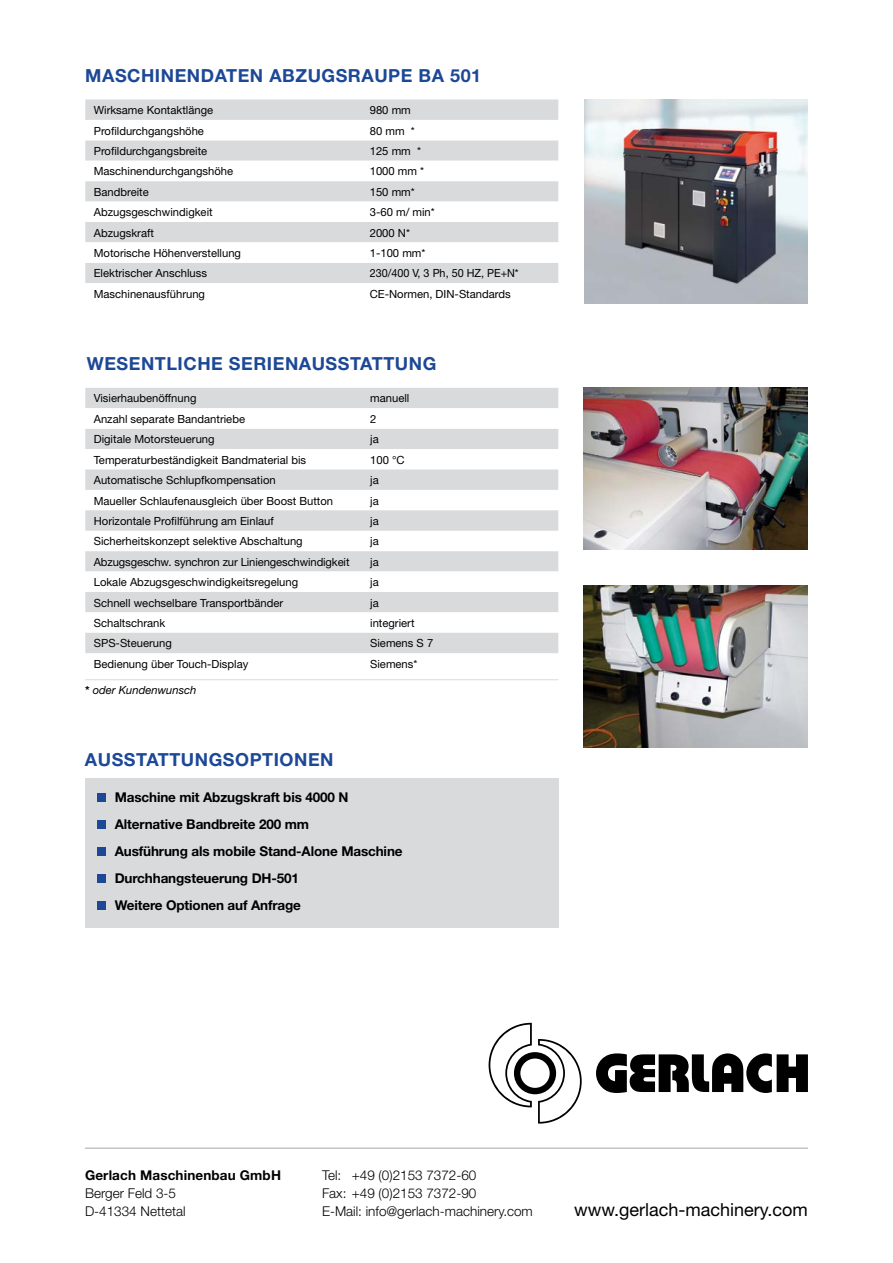
<style>
.page{position:relative;width:893px;height:1263px;background:#fff}
.page>*{position:absolute;margin:0;border:0;box-sizing:border-box;transform-origin:0 0}
.t1{font:700 18px "Helvetica Neue LT";letter-spacing:.03em;color:#1c4896}
.t2{font:18px "Helvetica Neue LT";color:#000}
.t3{font:700 13.5px/27px "Helvetica Neue LT";letter-spacing:-.01em;color:#000}
.t4{font:300 13.5px/18px "Helvetica Neue LT";color:#000}
.t5{font:700 13.5px "Helvetica Neue LT";letter-spacing:.01em;color:#000}
.t6{font:11.25px "Helvetica Neue LT";color:#000}
.t7{font:11.25px "Helvetica Neue LT";color:#000;scale:.96 1}
.t8{font:italic 11.25px "Helvetica Neue LT";color:#000}
.s1{font-weight:700;font-style:normal}
</style>
<div class="page">
<hr style="left:85px;top:1147px;width:723px;height:2px;background:#87888a">
<img style="left:584px;top:99px;width:224px;height:205px">
<div style="left:85px;top:778px;width:473px;height:150px;background:#d9dadb"></div>
<img style="left:584px;top:388px;width:224px;height:162px">
<img style="left:584px;top:586px;width:224px;height:162px">
<hr style="left:85px;top:679px;width:473px;height:1px;background:#d9dadb">
<svg style="left:596px;top:1053px;width:212px;height:40px"></svg>
<svg style="left:489px;top:1023px;width:93px;height:100px"></svg>
<div style="left:85px;top:99px;width:473px;height:21px;background:#d9dadb"></div>
<svg style="left:85px;top:140px;width:473px;height:143px;fill:#d9dadb"></svg>
<div style="left:85px;top:388px;width:473px;height:20px;background:#d9dadb"></div>
<div style="left:85px;top:429px;width:473px;height:20px;background:#d9dadb"></div>
<svg style="left:85px;top:469px;width:473px;height:184px;fill:#d9dadb"></svg>
<div style="left:98px;top:793px;width:8px;height:9px;background:#1c4896"></div>
<div style="left:98px;top:820px;width:8px;height:9px;background:#1c4896"></div>
<div style="left:98px;top:847px;width:8px;height:9px;background:#1c4896"></div>
<div style="left:98px;top:874px;width:8px;height:9px;background:#1c4896"></div>
<div style="left:98px;top:901px;width:8px;height:9px;background:#1c4896"></div>
<h1 class="t1" style="left:85px;top:64px;width:398px">MASCHINENDATEN ABZUGSRAUPE BA 501</h1>
<p class="t6" style="left:94px;top:103px;width:121px">Wirksame Kontaktlänge</p>
<p class="t6" style="left:370px;top:103px;width:43px">980 mm</p>
<p class="t6" style="left:94px;top:124px;width:112px">Profildurchgangshöhe</p>
<p class="t6" style="left:370px;top:124px;width:47px">80 mm *</p>
<p class="t6" style="left:94px;top:144px;width:115px">Profildurchgangsbreite</p>
<p class="t6" style="left:370px;top:144px;width:53px">125 mm *</p>
<p class="t6" style="left:94px;top:165px;width:141px">Maschinendurchgangshöhe</p>
<p class="t6" style="left:370px;top:165px;width:56px">1000 mm *</p>
<p class="t6" style="left:94px;top:185px;width:57px">Bandbreite</p>
<p class="t6" style="left:370px;top:185px;width:47px">150 mm*</p>
<p class="t6" style="left:94px;top:205px;width:120px">Abzugsgeschwindigkeit</p>
<p class="t6" style="left:370px;top:205px;width:67px">3-60 m/ min*</p>
<p class="t6" style="left:94px;top:226px;width:62px">Abzugskraft</p>
<p class="t6" style="left:370px;top:226px;width:42px">2000 N*</p>
<p class="t6" style="left:94px;top:246px;width:149px">Motorische Höhenverstellung</p>
<p class="t6" style="left:370px;top:246px;width:57px">1-100 mm*</p>
<p class="t6" style="left:94px;top:267px;width:115px">Elektrischer Anschluss</p>
<p class="t7" style="left:370px;top:267px;width:157px">230/400 V, 3 Ph, 50 HZ, PE+N*</p>
<p class="t6" style="left:94px;top:287px;width:113px">Maschinenausführung</p>
<p class="t6" style="left:370px;top:287px;width:142px">CE-Normen, DIN-Standards</p>
<h1 class="t1" style="left:87px;top:352px;width:351px">WESENTLICHE SERIENAUSSTATTUNG</h1>
<p class="t6" style="left:94px;top:392px;width:104px">Visierhaubenöffnung</p>
<p class="t6" style="left:370px;top:392px;width:41px">manuell</p>
<p class="t6" style="left:94px;top:412px;width:153px">Anzahl separate Bandantriebe</p>
<p class="t6" style="left:370px;top:412px;width:8px">2</p>
<p class="t6" style="left:94px;top:433px;width:122px">Digitale Motorsteuerung</p>
<p class="t6" style="left:370px;top:433px;width:10px">ja</p>
<p class="t6" style="left:94px;top:453px;width:214px">Temperaturbeständigkeit Bandmaterial bis</p>
<p class="t6" style="left:370px;top:453px;width:36px">100 °C</p>
<p class="t6" style="left:94px;top:473px;width:183px">Automatische Schlupfkompensation</p>
<p class="t6" style="left:370px;top:473px;width:10px">ja</p>
<p class="t6" style="left:94px;top:494px;width:241px">Maueller Schlaufenausgleich über Boost Button</p>
<p class="t6" style="left:370px;top:494px;width:10px">ja</p>
<p class="t6" style="left:94px;top:514px;width:181px">Horizontale Profilführung am Einlauf</p>
<p class="t6" style="left:370px;top:514px;width:10px">ja</p>
<p class="t6" style="left:94px;top:535px;width:210px">Sicherheitskonzept selektive Abschaltung</p>
<p class="t6" style="left:370px;top:535px;width:10px">ja</p>
<p class="t6" style="left:94px;top:555px;width:257px">Abzugsgeschw. synchron zur Liniengeschwindigkeit</p>
<p class="t6" style="left:370px;top:555px;width:10px">ja</p>
<p class="t6" style="left:94px;top:575px;width:206px">Lokale Abzugsgeschwindigkeitsregelung</p>
<p class="t6" style="left:370px;top:575px;width:10px">ja</p>
<p class="t6" style="left:94px;top:596px;width:191px">Schnell wechselbare Transportbänder</p>
<p class="t6" style="left:370px;top:596px;width:10px">ja</p>
<p class="t6" style="left:94px;top:616px;width:73px">Schaltschrank</p>
<p class="t6" style="left:370px;top:616px;width:46px">integriert</p>
<p class="t6" style="left:94px;top:637px;width:80px">SPS-Steuerung</p>
<p class="t6" style="left:370px;top:637px;width:65px">Siemens S 7</p>
<p class="t6" style="left:94px;top:657px;width:156px">Bedienung über Touch-Display</p>
<p class="t6" style="left:370px;top:657px;width:49px">Siemens*</p>
<p class="t8" style="left:85px;top:683px;width:113px"><span class="s1">*</span> oder Kundenwunsch</p>
<h1 class="t1" style="left:85px;top:748px;width:250px">AUSSTATTUNGSOPTIONEN</h1>
<p class="t3" style="left:115px;top:783px;width:289px">Maschine mit Abzugskraft bis 4000 N Alternative Bandbreite 200 mm<br>Ausführung als mobile Stand-Alone Maschine Durchhangsteuerung DH-501<br>Weitere Optionen auf Anfrage</p>
<p class="t5" style="left:85px;top:1167px;width:197px">Gerlach Maschinenbau GmbH</p>
<p class="t4" style="left:85px;top:1184px;width:102px">Berger Feld 3-5<br>D-41334 Nettetal</p>
<p class="t4" style="left:322px;top:1166px;width:212px">Tel: +49 (0)2153 7372-60<br>Fax: +49 (0)2153 7372-90<br>E-Mail: info@gerlach-machinery.com</p>
<h1 class="t2" style="left:574px;top:1199px;width:235px">www.gerlach-machinery.com</h1>
</div>
